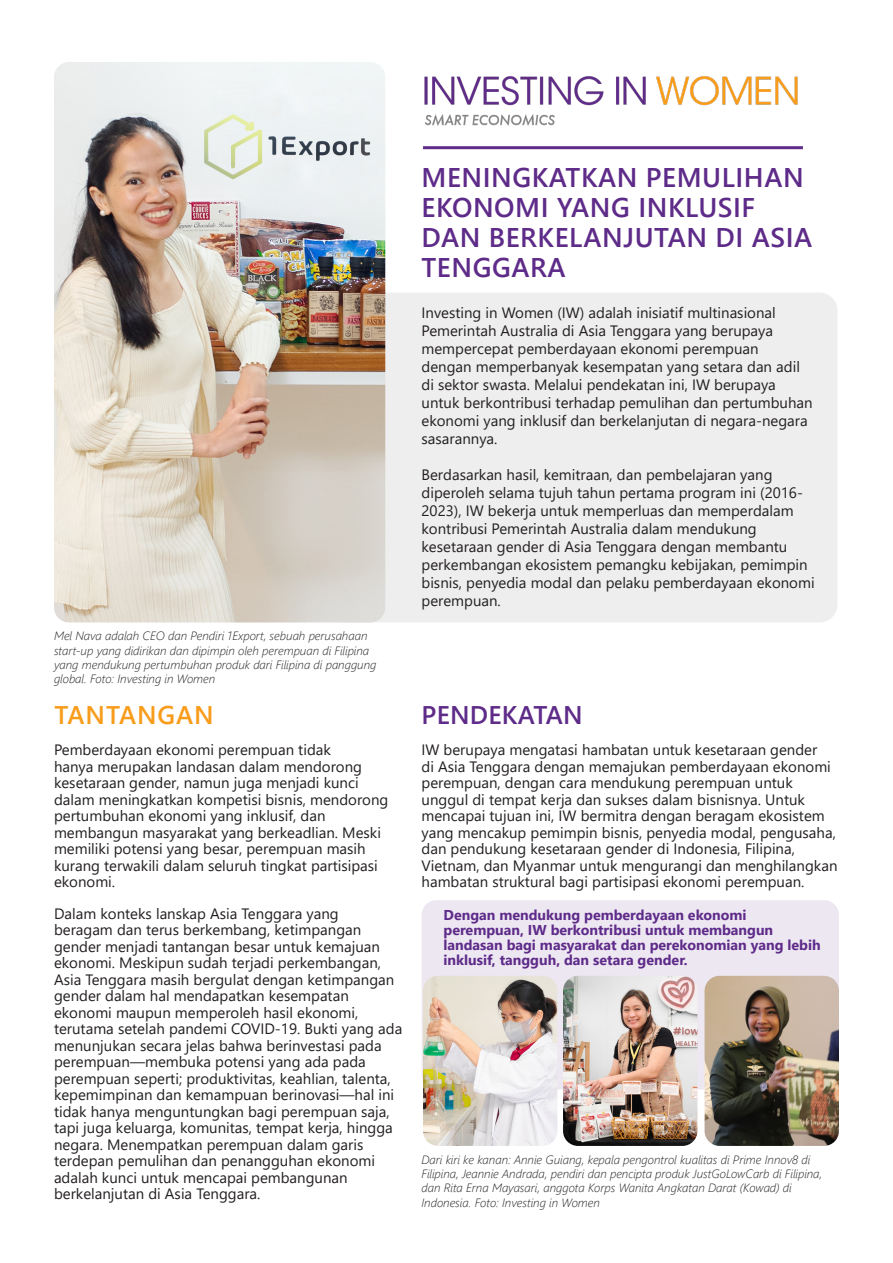
<style>
.page{position:relative;width:893px;height:1263px;background:#fff}
.page>*{position:absolute;margin:0;border:0;box-sizing:border-box;transform-origin:0 0}
.t1{font:600 27px/30px "Segoe UI";letter-spacing:.02em;color:#5e2b89}
.t2{font:600 25.5px "Segoe UI";letter-spacing:.01em;color:#5e2b89}
.t3{font:600 25.5px "Segoe UI";letter-spacing:.035em;color:#f89c1c}
.Body_paragraph_style{font:15px/16.5px "Segoe UI";color:#231f20}
.Main_paragraph_style{font:15px/18px "Segoe UI";color:#231f20}
.Colour_highlighted_text{font:700 14.25px/15px "Segoe UI";color:#5e2b89}
.t4{font:italic 300 12px/14.4px "Segoe UI";color:#231f20}
</style>
<div class="page">
<div style="left:385px;top:293px;width:452px;height:329px;background:#eeeeef"></div>
<div style="left:421px;top:900px;width:418px;height:189px;background:#ede7f2;border-radius:15px"></div>
<img style="left:54px;top:62px;width:331px;height:560px">
<img style="left:424px;top:76px;width:374px;height:50px">
<hr style="left:423px;top:146px;width:380px;height:3px;background:#5e2b89">
<img style="left:423px;top:976px;width:134px;height:170px">
<img style="left:563px;top:976px;width:134px;height:170px">
<img style="left:705px;top:976px;width:134px;height:170px">
<p class="t4" style="left:54px;top:627px;width:324px">Mel Nava adalah CEO dan Pendiri 1Export, sebuah perusahaan start-up yang didirikan dan dipimpin oleh perempuan di Filipina yang mendukung pertumbuhan produk dari Filipina di panggung global. Foto: Investing in Women</p>
<p class="t3" style="left:54px;top:691px;width:161px">TANTANGAN</p>
<p class="Body_paragraph_style" style="left:54px;top:740px;width:336px">Pemberdayaan ekonomi perempuan tidak<br>hanya merupakan landasan dalam mendorong kesetaraan gender, namun juga menjadi kunci dalam meningkatkan kompetisi bisnis, mendorong pertumbuhan ekonomi yang inklusif, dan membangun masyarakat yang berkeadlian. Meski memiliki potensi yang besar, perempuan masih kurang terwakili dalam seluruh tingkat partisipasi ekonomi.</p>
<p class="Body_paragraph_style" style="left:54px;top:904px;width:350px">Dalam konteks lanskap Asia Tenggara yang<br>beragam dan terus berkembang, ketimpangan gender menjadi tantangan besar untuk kemajuan ekonomi. Meskipun sudah terjadi perkembangan, Asia Tenggara masih bergulat dengan ketimpangan gender dalam hal mendapatkan kesempatan ekonomi maupun memperoleh hasil ekonomi, terutama setelah pandemi COVID-19. Bukti yang ada menunjukan secara jelas bahwa berinvestasi pada perempuan—membuka potensi yang ada pada perempuan seperti; produktivitas, keahlian, talenta, kepemimpinan dan kemampuan berinovasi—hal ini tidak hanya menguntungkan bagi perempuan saja, tapi juga keluarga, komunitas, tempat kerja, hingga negara. Menempatkan perempuan dalam garis terdepan pemulihan dan penangguhan ekonomi adalah kunci untuk mencapai pembangunan berkelanjutan di Asia Tenggara.</p>
<p class="t1" style="left:422px;top:160px;width:392px">MENINGKATKAN PEMULIHAN<br>EKONOMI YANG INKLUSIF<br>DAN BERKELANJUTAN DI ASIA<br>TENGGARA</p>
<p class="Main_paragraph_style" style="left:422px;top:303px;width:393px">Investing in Women (IW) adalah inisiatif multinasional Pemerintah Australia di Asia Tenggara yang berupaya mempercepat pemberdayaan ekonomi perempuan<br>dengan memperbanyak kesempatan yang setara dan adil di sektor swasta. Melalui pendekatan ini, IW berupaya untuk berkontribusi terhadap pemulihan dan pertumbuhan ekonomi yang inklusif dan berkelanjutan di negara-negara sasarannya.</p>
<p class="Main_paragraph_style" style="left:422px;top:465px;width:395px">Berdasarkan hasil, kemitraan, dan pembelajaran yang diperoleh selama tujuh tahun pertama program ini (2016- 2023), IW bekerja untuk memperluas dan memperdalam kontribusi Pemerintah Australia dalam mendukung kesetaraan gender di Asia Tenggara dengan membantu perkembangan ekosistem pemangku kebijakan, pemimpin bisnis, penyedia modal dan pelaku pemberdayaan ekonomi perempuan.</p>
<p class="t2" style="left:422px;top:691px;width:163px">PENDEKATAN</p>
<p class="Body_paragraph_style" style="left:422px;top:740px;width:417px">IW berupaya mengatasi hambatan untuk kesetaraan gender<br>di Asia Tenggara dengan memajukan pemberdayaan ekonomi perempuan, dengan cara mendukung perempuan untuk unggul di tempat kerja dan sukses dalam bisnisnya. Untuk mencapai tujuan ini, IW bermitra dengan beragam ekosistem yang mencakup pemimpin bisnis, penyedia modal, pengusaha, dan pendukung kesetaraan gender di Indonesia, Filipina, Vietnam, dan Myanmar untuk mengurangi dan menghilangkan hambatan struktural bagi partisipasi ekonomi perempuan.</p>
<p class="Colour_highlighted_text" style="left:443px;top:907px;width:379px">Dengan mendukung pemberdayaan ekonomi perempuan, IW berkontribusi untuk membangun landasan bagi masyarakat dan perekonomian yang lebih inklusif, tangguh, dan setara gender.</p>
<p class="t4" style="left:422px;top:1150px;width:402px">Dari kiri ke kanan: Annie Guiang, kepala pengontrol kualitas di Prime Innov8 di Filipina, Jeannie Andrada, pendiri dan pencipta produk JustGoLowCarb di Filipina, dan Rita Erna Mayasari, anggota Korps Wanita Angkatan Darat (Kowad) di Indonesia. Foto: Investing in Women</p>
</div>
